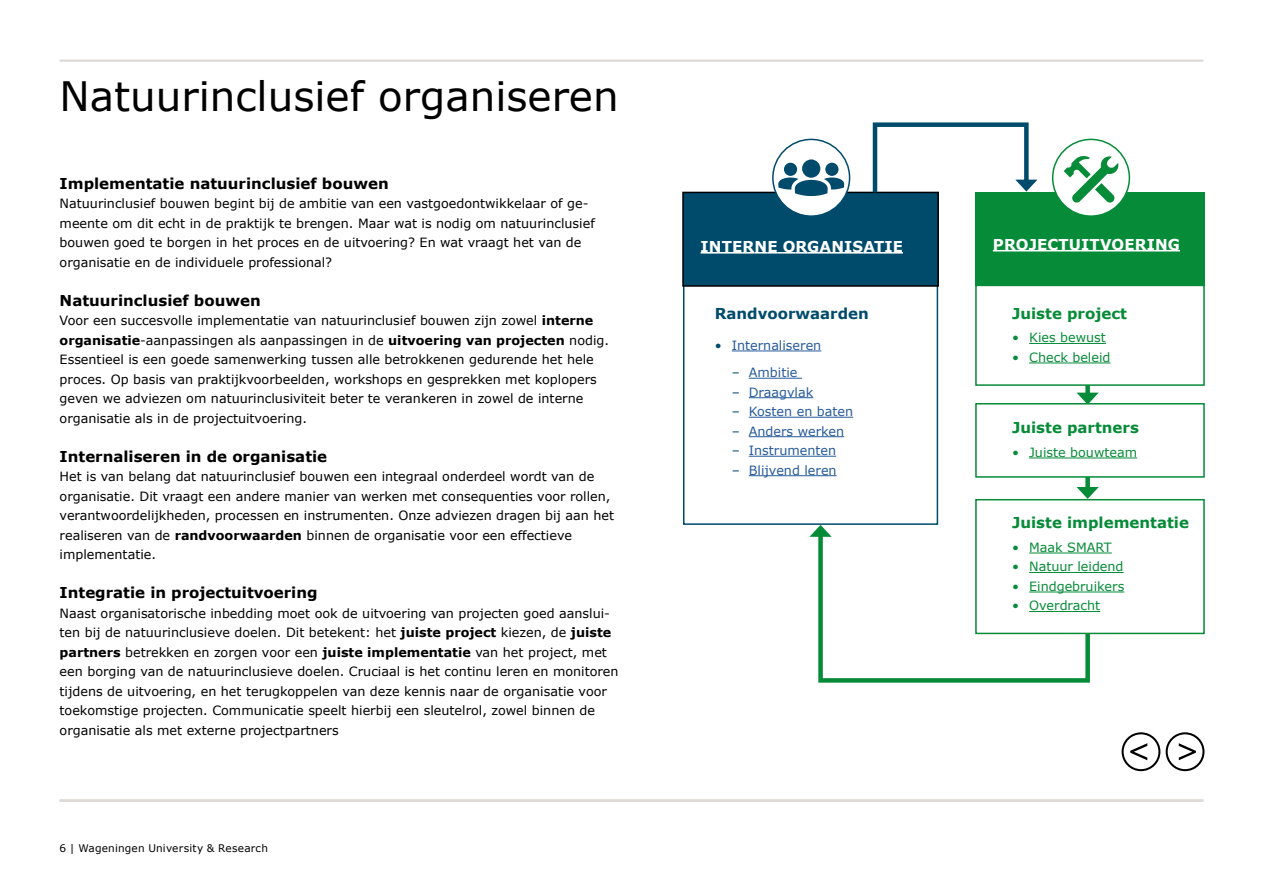
<style>
.page{position:relative;width:1263px;height:893px;background:#fff}
.page>*{position:absolute;margin:0;border:0;box-sizing:border-box;transform-origin:0 0}
.H1_Kop{font:40.5px "Verdana";color:#000}
.H2_Kop_paragraaf{font:700 15px "Verdana";color:#000}
.t1{font:700 15px "Verdana";color:#068b38}
.t2{font:700 15px "Verdana";letter-spacing:.01em;color:#fff}
.t3{font:700 15px "Verdana";color:#004b6c}
.Platte_tekst{font:12.75px/19.5px "Verdana";color:#000}
.t4{font:12.75px "Verdana";color:#068b38}
.t5{font:12.75px "Verdana";color:#275b9b}
.t6{font:10.5px "Verdana";letter-spacing:.015em;color:#000}
.s1{font-weight:700}
.s2{color:#004b6c}
</style>
<div class="page">
<hr style="left:60px;top:60px;width:1143px;height:2px;background:#dedad6">
<div style="left:1085px;top:383px;width:5px;height:14px;background:#068b38"></div>
<svg style="left:1077px;top:393px;width:22px;height:10px"></svg>
<div style="left:1085px;top:476px;width:5px;height:14px;background:#068b38"></div>
<svg style="left:809px;top:525px;width:283px;height:158px"></svg>
<div style="left:975px;top:285px;width:230px;height:101px;border:2px solid #068b38"></div>
<div style="left:975px;top:403px;width:230px;height:75px;border:2px solid #068b38"></div>
<div style="left:976px;top:500px;width:228px;height:133px;background:#fff"></div>
<div style="left:975px;top:499px;width:230px;height:135px;border:2px solid #068b38"></div>
<div style="left:683px;top:284px;width:255px;height:241px;border:2px solid #004b6c"></div>
<div style="left:975px;top:193px;width:229px;height:93px;background:#068b38"></div>
<div style="left:683px;top:192px;width:255px;height:94px;background:#004b6c"></div>
<div style="left:682px;top:192px;width:257px;height:95px;border:2px solid #000"></div>
<hr style="left:993px;top:250px;width:187px;height:1px;background:#fff">
<div style="left:1053px;top:139px;width:76px;height:77px;background:#fff;border-radius:50%"></div>
<div style="left:1052px;top:139px;width:78px;height:78px;border:2px solid #068b38;border-radius:50%"></div>
<svg style="left:1064px;top:156px;width:55px;height:47px"></svg>
<hr style="left:701px;top:252px;width:42px;height:2px;background:#fff">
<svg style="left:743px;top:252px;width:64px;height:2px"></svg>
<hr style="left:807px;top:252px;width:56px;height:2px;background:#fff">
<svg style="left:863px;top:252px;width:40px;height:2px"></svg>
<div style="left:773px;top:139px;width:76px;height:77px;background:#fff;border-radius:50%"></div>
<div style="left:772px;top:139px;width:78px;height:78px;border:2px solid #004b6c;border-radius:50%"></div>
<div style="left:784px;top:163px;width:13px;height:13px;background:#004b6c;border-radius:50%"></div>
<div style="left:802px;top:159px;width:18px;height:19px;background:#004b6c;border-radius:50%"></div>
<div style="left:825px;top:163px;width:13px;height:13px;background:#004b6c;border-radius:50%"></div>
<svg style="left:778px;top:178px;width:66px;height:18px"></svg>
<svg style="left:870px;top:122px;width:167px;height:75px"></svg>
<hr style="left:1029px;top:343px;width:77px;height:1px;background:#068b38">
<hr style="left:1029px;top:363px;width:81px;height:1px;background:#068b38">
<hr style="left:1029px;top:458px;width:108px;height:1px;background:#068b38">
<hr style="left:1029px;top:553px;width:83px;height:1px;background:#068b38">
<hr style="left:1029px;top:572px;width:94px;height:1px;background:#068b38">
<hr style="left:1029px;top:592px;width:95px;height:1px;background:#068b38">
<hr style="left:1029px;top:611px;width:71px;height:1px;background:#068b38">
<hr style="left:732px;top:351px;width:89px;height:1px;background:#275b9b">
<hr style="left:749px;top:378px;width:53px;height:1px;background:#275b9b">
<hr style="left:749px;top:397px;width:64px;height:1px;background:#275b9b">
<hr style="left:749px;top:417px;width:104px;height:1px;background:#275b9b">
<hr style="left:749px;top:436px;width:95px;height:1px;background:#275b9b">
<hr style="left:749px;top:456px;width:87px;height:1px;background:#275b9b">
<hr style="left:749px;top:475px;width:88px;height:1px;background:#275b9b">
<svg style="left:1076px;top:487px;width:23px;height:12px"></svg>
<hr style="left:60px;top:799px;width:1143px;height:3px;background:#dedad6">
<div style="left:1121px;top:732px;width:39px;height:39px;border:2px solid #000;border-radius:50%"></div>
<svg style="left:1130px;top:743px;width:17px;height:17px"></svg>
<div style="left:1166px;top:732px;width:38px;height:39px;border:2px solid #000;border-radius:50%"></div>
<svg style="left:1179px;top:743px;width:17px;height:17px"></svg>
<h1 class="H1_Kop" style="left:60px;top:70px;width:561px">Natuurinclusief organiseren</h1>
<h2 class="H2_Kop_paragraaf" style="left:60px;top:172px;width:331px">Implementatie natuurinclusief bouwen</h2>
<p class="Platte_tekst" style="left:60px;top:194px;width:537px">Natuurinclusief bouwen begint bij de ambitie van een vastgoedontwikkelaar of ge&shy;meente om dit echt in de praktijk te brengen. Maar wat is nodig om natuurinclusief bouwen goed te borgen in het proces en de uitvoering? En wat vraagt het van de organisatie en de individuele professional?</p>
<h2 class="H2_Kop_paragraaf" style="left:60px;top:289px;width:203px">Natuurinclusief bouwen</h2>
<p class="Platte_tekst" style="left:60px;top:311px;width:551px">Voor een succesvolle implementatie van natuurinclusief bouwen zijn zowel <span class="s1">interne organisatie</span>-aanpassingen als aanpassingen in de <span class="s1">uitvoering van projecten</span> nodig.<br>Essentieel is een goede samenwerking tussen alle betrokkenen gedurende het hele proces. Op basis van praktijkvoorbeelden, workshops en gesprekken met koplopers geven we adviezen om natuurinclusiviteit beter te verankeren in zowel de interne organisatie als in de projectuitvoering.</p>
<h2 class="H2_Kop_paragraaf" style="left:60px;top:445px;width:269px">Internaliseren in de organisatie</h2>
<p class="Platte_tekst" style="left:60px;top:467px;width:556px">Het is van belang dat natuurinclusief bouwen een integraal onderdeel wordt van de organisatie. Dit vraagt een andere manier van werken met consequenties voor rollen, verantwoordelijkheden, processen en instrumenten. Onze adviezen dragen bij aan het realiseren van de <span class="s1">randvoorwaarden</span> binnen de organisatie voor een effectieve implementatie.</p>
<h2 class="H2_Kop_paragraaf" style="left:60px;top:582px;width:259px">Integratie in projectuitvoering</h2>
<p class="Platte_tekst" style="left:60px;top:603px;width:560px">Naast organisatorische inbedding moet ook de uitvoering van projecten goed aanslui&shy;ten bij de natuurinclusieve doelen. Dit betekent: het <span class="s1">juiste project</span> kiezen, de <span class="s1">juiste partners</span> betrekken en zorgen voor een <span class="s1">juiste implementatie</span> van het project, met een borging van de natuurinclusieve doelen. Cruciaal is het continu leren en monitoren tijdens de uitvoering, en het terugkoppelen van deze kennis naar de organisatie voor toekomstige projecten. Communicatie speelt hierbij een sleutelrol, zowel binnen de organisatie als met externe projectpartners</p>
<p class="t6" style="left:60px;top:841px;width:210px">6 | Wageningen University &amp; Research</p>
<p class="t2" style="left:701px;top:236px;width:204px">INTERNE ORGANISATIE</p>
<p class="t2" style="left:993px;top:234px;width:189px">PROJECTUITVOERING</p>
<p class="t3" style="left:715px;top:302px;width:156px">Randvoorwaarden</p>
<p class="t5" style="left:715px;top:337px;width:108px"><span class="s2">•</span> Internaliseren</p>
<p class="t5" style="left:732px;top:364px;width:67px"><span class="s2">–</span> Ambitie</p>
<p class="t5" style="left:732px;top:384px;width:83px"><span class="s2">–</span> Draagvlak</p>
<p class="t5" style="left:732px;top:403px;width:123px"><span class="s2">–</span> Kosten en baten</p>
<p class="t5" style="left:732px;top:423px;width:114px"><span class="s2">–</span> Anders werken</p>
<p class="t5" style="left:732px;top:442px;width:106px"><span class="s2">–</span> Instrumenten</p>
<p class="t5" style="left:732px;top:462px;width:106px"><span class="s2">–</span> Blijvend leren</p>
<p class="t1" style="left:1012px;top:302px;width:116px">Juiste project</p>
<p class="t4" style="left:1012px;top:330px;width:95px">• Kies bewust</p>
<p class="t4" style="left:1012px;top:349px;width:100px">• Check beleid</p>
<p class="t1" style="left:1012px;top:417px;width:128px">Juiste partners</p>
<p class="t4" style="left:1012px;top:444px;width:126px">• Juiste bouwteam</p>
<p class="t1" style="left:1012px;top:512px;width:178px">Juiste implementatie</p>
<p class="t4" style="left:1012px;top:539px;width:101px">• Maak SMART</p>
<p class="t4" style="left:1012px;top:559px;width:113px">• Natuur leidend</p>
<p class="t4" style="left:1012px;top:578px;width:114px">• Eindgebruikers</p>
<p class="t4" style="left:1012px;top:598px;width:90px">• Overdracht</p>
</div>
